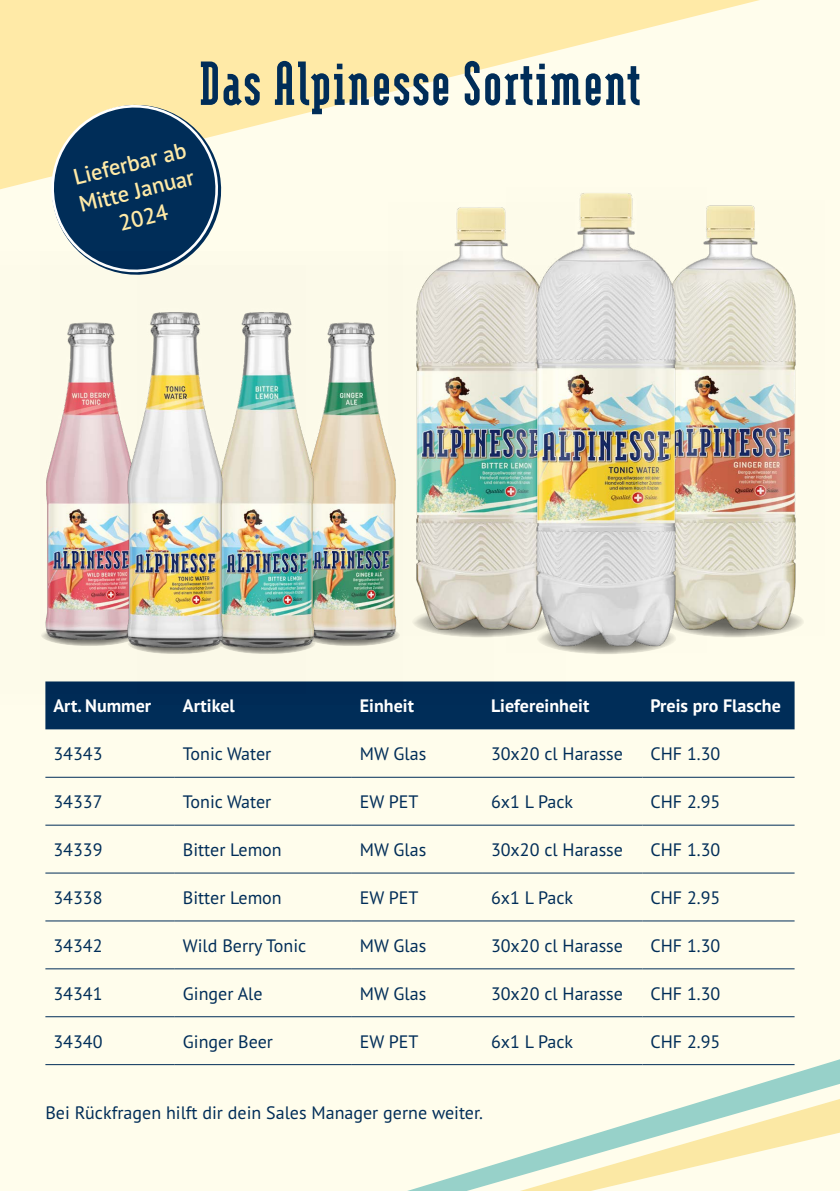
<style>
.page{position:relative;width:840px;height:1191px;background:#fff}
.page>*{position:absolute;margin:0;border:0;box-sizing:border-box;transform-origin:0 0}
.t1{font:900 62px "Modula OT Serif";letter-spacing:.025em;color:#002d58}
.t2{font:600 22.4px/28px "PT Sans Pro";color:#ffeaa7;text-align:center}
.t3{font:18px "PT Sans Pro";color:#002d58}
.t4{font:700 18px "PT Sans Pro";color:#fff}
.t5{font:18px "PT Sans Pro";color:#002e59}
</style>
<div class="page">
<div style="left:0;top:0;width:839px;height:1191px;background:#fffdec"></div>
<svg style="left:0;top:0;width:759px;height:189px"></svg>
<svg style="left:407px;top:1059px;width:432px;height:132px"></svg>
<div style="left:45px;top:681px;width:749px;height:48px;background:#002d58"></div>
<hr style="left:45px;top:776px;width:130px;height:1px;background:#002d58">
<hr style="left:175px;top:776px;width:176px;height:1px;background:#002d58">
<hr style="left:351px;top:776px;width:131px;height:1px;background:#002d58">
<hr style="left:482px;top:776px;width:160px;height:1px;background:#002d58">
<hr style="left:642px;top:776px;width:152px;height:1px;background:#002d58">
<hr style="left:45px;top:872px;width:130px;height:1px;background:#002d58">
<hr style="left:175px;top:872px;width:176px;height:1px;background:#002d58">
<hr style="left:351px;top:872px;width:131px;height:1px;background:#002d58">
<hr style="left:482px;top:872px;width:160px;height:1px;background:#002d58">
<hr style="left:642px;top:872px;width:152px;height:1px;background:#002d58">
<hr style="left:45px;top:1016px;width:130px;height:1px;background:#002d58">
<hr style="left:175px;top:1016px;width:176px;height:1px;background:#002d58">
<hr style="left:351px;top:1016px;width:131px;height:1px;background:#002d58">
<hr style="left:482px;top:1016px;width:160px;height:1px;background:#002d58">
<hr style="left:642px;top:1016px;width:152px;height:1px;background:#002d58">
<hr style="left:45px;top:824px;width:130px;height:1px;background:#002d58">
<hr style="left:175px;top:824px;width:176px;height:1px;background:#002d58">
<hr style="left:351px;top:824px;width:131px;height:1px;background:#002d58">
<hr style="left:482px;top:824px;width:160px;height:1px;background:#002d58">
<hr style="left:642px;top:824px;width:152px;height:1px;background:#002d58">
<hr style="left:45px;top:920px;width:130px;height:1px;background:#002d58">
<hr style="left:175px;top:920px;width:176px;height:1px;background:#002d58">
<hr style="left:351px;top:920px;width:131px;height:1px;background:#002d58">
<hr style="left:482px;top:920px;width:160px;height:1px;background:#002d58">
<hr style="left:642px;top:920px;width:152px;height:1px;background:#002d58">
<hr style="left:45px;top:968px;width:130px;height:1px;background:#002d58">
<hr style="left:175px;top:968px;width:176px;height:1px;background:#002d58">
<hr style="left:351px;top:968px;width:131px;height:1px;background:#002d58">
<hr style="left:482px;top:968px;width:160px;height:1px;background:#002d58">
<hr style="left:642px;top:968px;width:152px;height:1px;background:#002d58">
<hr style="left:45px;top:1064px;width:130px;height:1px;background:#002d58">
<hr style="left:175px;top:1064px;width:176px;height:1px;background:#002d58">
<hr style="left:351px;top:1064px;width:131px;height:1px;background:#002d58">
<hr style="left:482px;top:1064px;width:160px;height:1px;background:#002d58">
<hr style="left:642px;top:1064px;width:152px;height:1px;background:#002d58">
<div style="left:533px;top:633px;width:148px;height:23px;background:#000;opacity:.75"></div>
<div style="left:660px;top:616px;width:149px;height:23px;background:#000;opacity:.75"></div>
<img style="left:706px;top:205px;width:103px;height:430px">
<img style="left:454px;top:207px;width:52px;height:59px">
<img style="left:506px;top:187px;width:200px;height:465px">
<svg style="left:45px;top:98px;width:183px;height:154px;background:#4c6879"></svg>
<img style="left:493px;top:266px;width:72px;height:427px">
<img style="left:402px;top:252px;width:91px;height:452px">
<img style="left:41px;top:252px;width:361px;height:452px">
<h1 class="t1" style="left:199px;top:52px;width:442px">Das Alpinesse Sortiment</h1>
<p class="t2" style="left:69px;top:164px;width:119px;rotate:-14deg">Lieferbar ab<br>Mitte Januar<br>2024</p>
<p class="t4" style="left:53px;top:694px;width:99px">Art. Nummer</p>
<p class="t4" style="left:183px;top:694px;width:53px">Artikel</p>
<p class="t4" style="left:359px;top:694px;width:56px">Einheit</p>
<p class="t4" style="left:490px;top:694px;width:100px">Liefereinheit</p>
<p class="t4" style="left:650px;top:694px;width:132px">Preis pro Flasche</p>
<p class="t5" style="left:53px;top:742px;width:51px">34343</p>
<p class="t3" style="left:183px;top:742px;width:90px">Tonic Water</p>
<p class="t3" style="left:359px;top:742px;width:68px">MW Glas</p>
<p class="t3" style="left:490px;top:742px;width:133px">30x20 cl Harasse</p>
<p class="t3" style="left:650px;top:742px;width:71px">CHF 1.30</p>
<p class="t5" style="left:53px;top:790px;width:51px">34337</p>
<p class="t3" style="left:183px;top:790px;width:90px">Tonic Water</p>
<p class="t3" style="left:359px;top:790px;width:60px">EW PET</p>
<p class="t3" style="left:490px;top:790px;width:84px">6x1 L Pack</p>
<p class="t3" style="left:650px;top:790px;width:71px">CHF 2.95</p>
<p class="t5" style="left:53px;top:838px;width:51px">34339</p>
<p class="t3" style="left:183px;top:838px;width:100px">Bitter Lemon</p>
<p class="t3" style="left:359px;top:838px;width:68px">MW Glas</p>
<p class="t3" style="left:490px;top:838px;width:133px">30x20 cl Harasse</p>
<p class="t3" style="left:650px;top:838px;width:71px">CHF 1.30</p>
<p class="t5" style="left:53px;top:886px;width:51px">34338</p>
<p class="t3" style="left:183px;top:886px;width:100px">Bitter Lemon</p>
<p class="t3" style="left:359px;top:886px;width:60px">EW PET</p>
<p class="t3" style="left:490px;top:886px;width:84px">6x1 L Pack</p>
<p class="t3" style="left:650px;top:886px;width:71px">CHF 2.95</p>
<p class="t5" style="left:53px;top:934px;width:51px">34342</p>
<p class="t3" style="left:183px;top:934px;width:125px">Wild Berry Tonic</p>
<p class="t3" style="left:359px;top:934px;width:68px">MW Glas</p>
<p class="t3" style="left:490px;top:934px;width:133px">30x20 cl Harasse</p>
<p class="t3" style="left:650px;top:934px;width:71px">CHF 1.30</p>
<p class="t5" style="left:53px;top:981px;width:51px">34341</p>
<p class="t3" style="left:183px;top:981px;width:81px">Ginger Ale</p>
<p class="t3" style="left:359px;top:981px;width:68px">MW Glas</p>
<p class="t3" style="left:490px;top:981px;width:133px">30x20 cl Harasse</p>
<p class="t3" style="left:650px;top:981px;width:71px">CHF 1.30</p>
<p class="t5" style="left:53px;top:1029px;width:51px">34340</p>
<p class="t3" style="left:183px;top:1029px;width:92px">Ginger Beer</p>
<p class="t3" style="left:359px;top:1029px;width:60px">EW PET</p>
<p class="t3" style="left:490px;top:1029px;width:84px">6x1 L Pack</p>
<p class="t3" style="left:650px;top:1029px;width:71px">CHF 2.95</p>
<p class="t3" style="left:45px;top:1100px;width:439px">Bei Rückfragen hilft dir dein Sales Manager gerne weiter.</p>
</div>
